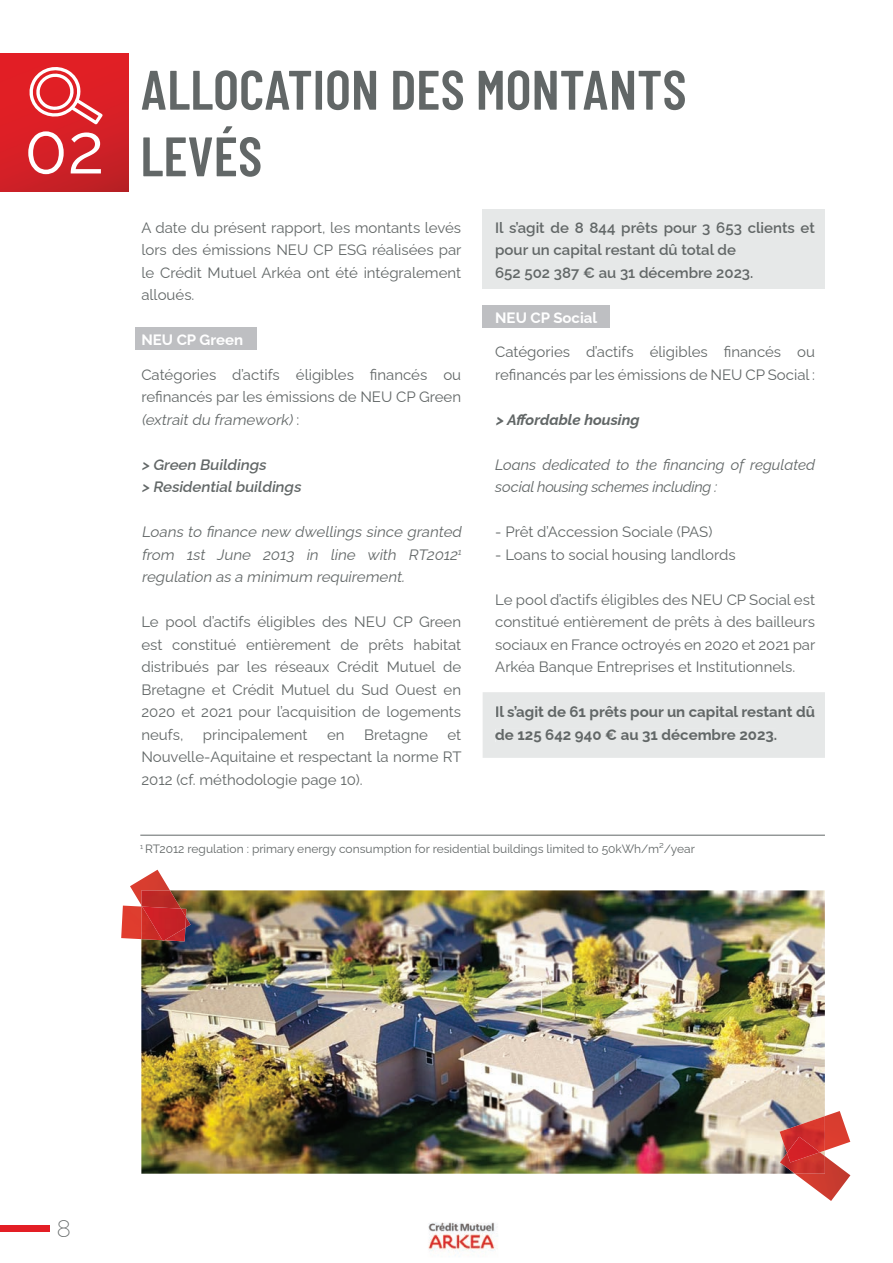
<style>
.page{position:relative;width:893px;height:1263px;background:#fff}
.page>*{position:absolute;margin:0;border:0;box-sizing:border-box;transform-origin:0 0}
.t1{font:70.5px "Raleway";color:#fff}
.t2{font:600 55.5px/66.6px "Barlow Condensed";color:#626767}
.t3{font:200 24px "Raleway";color:#626767}
.t4{font:15px/22.5px "Raleway";color:#626767;text-align:justify}
.t5{font:italic 15px/22.5px "Raleway";color:#626767;text-align:justify}
.t6{font:600 15px/22.5px "Raleway";color:#626767}
.t7{font:italic 15px/22.5px "Raleway";letter-spacing:-.005em;color:#626767}
.t8{font:700 15px/22.5px "Raleway";color:#626767}
.t9{font:italic 600 15px/22.5px "Raleway";color:#626767}
.t10{font:700 15px "Raleway";color:#fff}
.t11{font:italic 700 15px "Raleway";color:#626767}
.t12{font:12px "Raleway";color:#626767}
.s1{font-style:italic}
</style>
<div class="page">
<div style="left:0;top:1225px;width:50px;height:7px;background:#e31e25"></div>
<img style="left:428px;top:1222px;width:70px;height:34px">
<div style="left:483px;top:305px;width:127px;height:22px;background:#bebfc2"></div>
<div style="left:135px;top:327px;width:122px;height:23px;background:#bebfc2"></div>
<div style="left:483px;top:209px;width:342px;height:79px;background:#e6e8e8"></div>
<img style="left:0;top:53px;width:129px;height:138px">
<img style="left:141px;top:890px;width:684px;height:284px">
<hr style="left:140px;top:835px;width:685px;height:1px;background:#626767">
<svg style="left:29px;top:64px;width:74px;height:60px"></svg>
<div style="left:483px;top:692px;width:342px;height:66px;background:#e6e8e8"></div>
<div style="left:496px;top:706px;width:319px;height:15px;background:#e6e8e8"></div>
<div style="left:496px;top:729px;width:280px;height:13px;background:#e6e8e8"></div>
<img style="left:825px;top:1111px;width:25px;height:39px">
<img style="left:780px;top:1116px;width:45px;height:58px">
<img style="left:795px;top:1156px;width:55px;height:45px">
<img style="left:787px;top:1137px;width:33px;height:25px">
<img style="left:121px;top:905px;width:20px;height:35px">
<img style="left:130px;top:870px;width:40px;height:35px">
<img style="left:141px;top:890px;width:50px;height:51px">
<h1 class="t1" style="left:24px;top:92px;width:81px">02</h1>
<h2 class="t2" style="left:140px;top:55px;width:548px">ALLOCATION DES MONTANTS<br>LEVÉS</h2>
<p class="t4" style="left:141px;top:215px;width:322px">A date du présent rapport, les montants levés lors des émissions NEU CP ESG réalisées par le Crédit Mutuel Arkéa ont été intégralement alloués.</p>
<p class="t10" style="left:141px;top:328px;width:103px">NEU CP Green</p>
<p class="t4" style="left:141px;top:362px;width:321px">Catégories d’actifs éligibles financés ou refinancés par les émissions de NEU CP Green <span class="s1">(extraitdu framework)</span>:</p>
<p class="t9" style="left:141px;top:452px;width:165px">&gt; Green Buildings<br>&gt; Residentialbuildings</p>
<p class="t5" style="left:141px;top:519px;width:325px">Loans to finance new dwellings since granted from 1st June 2013 in line with RT2012<sup>1 </sup>regulation as a minimum requirement.</p>
<p class="t4" style="left:141px;top:609px;width:321px">Le pool d’actifs éligibles des NEU CP Green est constitué entièrement de prêts habitat distribués par les réseaux Crédit Mutuel de Bretagne et Crédit Mutuel du Sud Ouest en 2020 et 2021 pour l’acquisition de logements neufs,</p>
<p class="t4" style="left:203px;top:722px;width:106px">principalement</p>
<p class="t4" style="left:327px;top:722px;width:19px">en</p>
<p class="t4" style="left:364px;top:722px;width:65px">Bretagne</p>
<p class="t4" style="left:141px;top:722px;width:322px;text-indent:306px">et Nouvelle-Aquitaine et respectant la norme RT 2012 (cf. méthodologie page 10).</p>
<p class="t6" style="left:495px;top:215px;width:321px">Il s’agit de 8 844 prêts pour 3 653 clients et pour un capital restant dû total de<br>652 502 387 € au 31 décembre 2023.</p>
<p class="t10" style="left:495px;top:306px;width:104px">NEU CP Social</p>
<p class="t4" style="left:495px;top:339px;width:321px">Catégories d’actifs éligibles financés ou refinancés par les émissions de NEU CP Social :</p>
<p class="t11" style="left:495px;top:408px;width:146px">&gt; Affordable housing</p>
<p class="t7" style="left:495px;top:452px;width:321px">Loans dedicated to the financing of regulated social housing schemes including :</p>
<p class="t4" style="left:495px;top:519px;width:219px">- Prêt d’Accession Sociale (PAS)</p>
<p class="t4" style="left:495px;top:542px;width:242px">- Loans to social housing landlords</p>
<p class="t4" style="left:495px;top:587px;width:322px">Le pool d’actifs éligibles des NEU CP Social est constitué entièrement de prêts à des bailleurs sociaux en France octroyés en 2020 et 2021 par Arkéa Banque Entreprises et Institutionnels.</p>
<p class="t8" style="left:495px;top:699px;width:321px">Il s’agit de 61 prêts pour un capital restant dû de 125 642 940 € au 31 décembre 2023.</p>
<p class="t12" style="left:140px;top:839px;width:556px"><sup>1</sup> RT2012 regulation : primary energy consumption for residential buildings limited to 50kWh/m²/year</p>
<h3 class="t3" style="left:57px;top:1209px;width:16px">8</h3>
</div>
